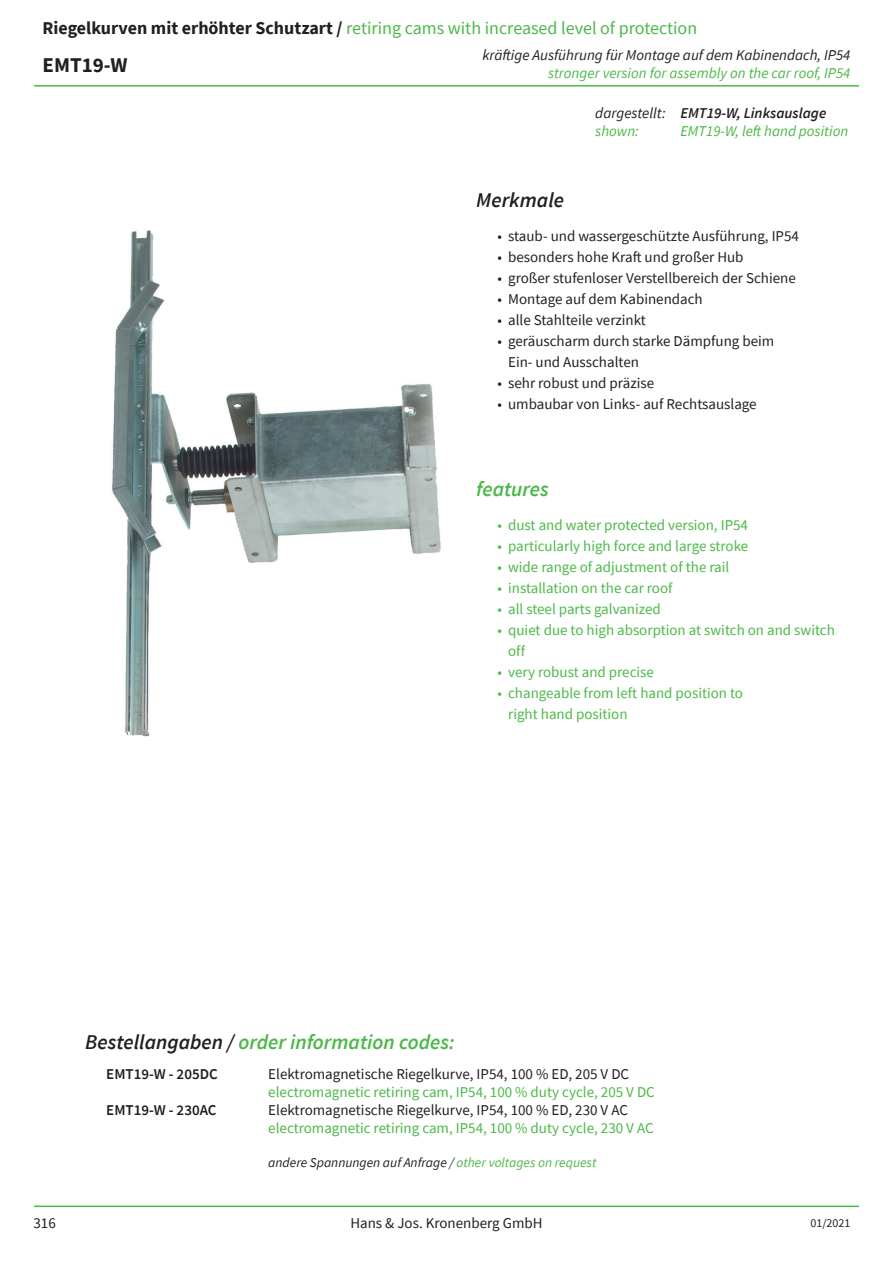
<style>
.page{position:relative;width:893px;height:1263px;background:#fff}
.page>*{position:absolute;margin:0;border:0;box-sizing:border-box;transform-origin:0 0}
.Überschrift_Absatz{font:italic 600 21px "Source Sans Pro";color:#4cb848}
.Überschrift_Absatz-2{font:italic 600 21px "Source Sans Pro";color:#231f20}
.t1{font:700 21px "Source Sans Pro";color:#231f20}
.t2{font:18px "Source Sans Pro";color:#4cb848}
.Merkmale_DE{font:15px/21px "Source Sans Pro";color:#231f20}
.Merkmale_EN{font:15px/21px "Source Sans Pro";color:#4cb848}
.Merkmale_DE-2{font:15px/18px "Source Sans Pro";color:#4cb848}
.Überschrift_kursiv{font:italic 15px/18px "Source Sans Pro";color:#231f20;text-align:right}
.Bildtext_9{font:italic 600 15px/18px "Source Sans Pro";color:#231f20}
.Merkmale_DE-3{font:600 15px "Source Sans Pro";color:#231f20}
.Bildtext_9-2{font:italic 15px "Source Sans Pro";color:#4cb848}
.Best_RB{font:italic 13.5px "Source Sans Pro";color:#231f20}
.t3{font:12px "Source Sans Pro";color:#231f20}
.s1{font-weight:700;color:#231f20}
.s2{color:#4cb848}
.s3{font-weight:400}
.s4{font-weight:400;color:#4cb848}
.s5{color:#231f20}
</style>
<div class="page">
<hr style="left:34px;top:1205px;width:825px;height:2px;background:#4cb848">
<hr style="left:34px;top:85px;width:825px;height:2px;background:#4cb848">
<img style="left:112px;top:230px;width:329px;height:507px">
<p class="t2" style="left:43px;top:17px;width:656px"><span class="s1">Riegelkurven mit erhöhter Schutzart /</span> retiring cams with increased level of protection</p>
<p class="t1" style="left:43px;top:50px;width:87px">EMT19-W</p>
<p class="Überschrift_kursiv" style="left:482px;top:46px;width:370px">kräftige Ausführung für Montage auf dem Kabinendach, IP54 <span class="s2">stronger version for assembly on the car roof, IP54</span></p>
<p class="Bildtext_9" style="left:595px;top:103px;width:232px"><span class="s3">dargestellt:</span> EMT19-W, Linksauslage <span class="s4">shown:</span></p>
<p class="Bildtext_9-2" style="left:680px;top:121px;width:169px">EMT19-W, left hand position</p>
<p class="Überschrift_Absatz-2" style="left:476px;top:186px;width:89px">Merkmale</p>
<p class="Merkmale_DE" style="left:497px;top:225px;width:303px">• staub- und wassergeschützte Ausführung, IP54</p>
<p class="Merkmale_DE" style="left:497px;top:246px;width:248px">• besonders hohe Kraft und großer Hub</p>
<p class="Merkmale_DE" style="left:497px;top:267px;width:300px">• großer stufenloser Verstellbereich der Schiene</p>
<p class="Merkmale_DE" style="left:497px;top:288px;width:207px">• Montage auf dem Kabinendach</p>
<p class="Merkmale_DE" style="left:497px;top:309px;width:150px">• alle Stahlteile verzinkt</p>
<p class="Merkmale_DE" style="left:508px;top:330px;width:268px;text-indent:-11px">• geräuscharm durch starke Dämpfung beim<br>Ein- und Ausschalten</p>
<p class="Merkmale_DE" style="left:497px;top:372px;width:158px">• sehr robust und präzise</p>
<p class="Merkmale_DE" style="left:497px;top:393px;width:261px">• umbaubar von Links- auf Rechtsauslage</p>
<p class="Überschrift_Absatz" style="left:476px;top:475px;width:74px">features</p>
<p class="Merkmale_EN" style="left:497px;top:514px;width:252px">• dust and water protected version, IP54</p>
<p class="Merkmale_EN" style="left:497px;top:535px;width:252px">• particularly high force and large stroke</p>
<p class="Merkmale_EN" style="left:497px;top:556px;width:233px">• wide range of adjustment of the rail</p>
<p class="Merkmale_EN" style="left:497px;top:577px;width:177px">• installation on the car roof</p>
<p class="Merkmale_EN" style="left:497px;top:598px;width:165px">• all steel parts galvanized</p>
<p class="Merkmale_EN" style="left:508px;top:619px;width:328px;text-indent:-11px">• quiet due to high absorption at switch on and switch off</p>
<p class="Merkmale_EN" style="left:497px;top:661px;width:158px">• very robust and precise</p>
<p class="Merkmale_EN" style="left:508px;top:682px;width:236px;text-indent:-11px">• changeable from left hand position to right hand position</p>
<p class="Überschrift_Absatz" style="left:85px;top:1028px;width:371px"><span class="s5">Bestellangaben /</span> order information codes:</p>
<p class="Merkmale_DE-3" style="left:106px;top:1064px;width:113px">EMT19-W - 205DC</p>
<p class="Merkmale_DE-2" style="left:268px;top:1064px;width:388px"><span class="s5">Elektromagnetische Riegelkurve, IP54, 100 % ED, 205 V DC </span>electromagnetic retiring cam, IP54, 100 % duty cycle, 205 V DC</p>
<p class="Merkmale_DE-3" style="left:106px;top:1100px;width:112px">EMT19-W - 230AC</p>
<p class="Merkmale_DE-2" style="left:268px;top:1100px;width:387px"><span class="s5">Elektromagnetische Riegelkurve, IP54, 100 % ED, 230 V AC </span>electromagnetic retiring cam, IP54, 100 % duty cycle, 230 V AC</p>
<p class="Best_RB" style="left:268px;top:1154px;width:330px">andere Spannungen auf Anfrage / <span class="s2">other voltages on request</span></p>
<p class="Merkmale_DE" style="left:33px;top:1212px;width:24px">316</p>
<p class="Merkmale_DE" style="left:350px;top:1212px;width:194px">Hans &amp; Jos. Kronenberg GmbH</p>
<p class="t3" style="left:810px;top:1215px;width:41px">01/2021</p>
</div>
